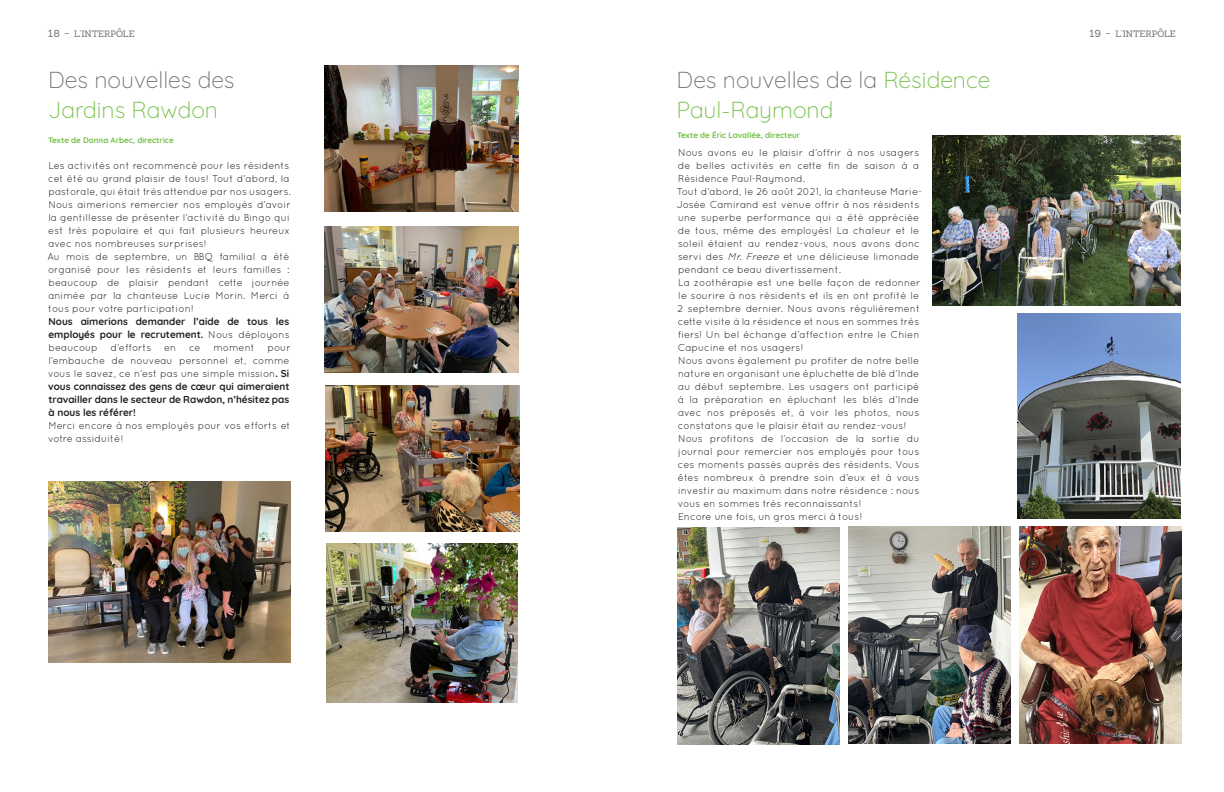
<style>
.page{position:relative;width:1224px;height:792px;background:#fff}
.page>*{position:absolute;margin:0;border:0;box-sizing:border-box;transform-origin:0 0}
.Small_Title{font:300 23px/30px "Quicksand";color:#71bf44}
.Small_Title-2{font:300 23px/30px "Quicksand";color:#706f6f}
.t1{font:10px/13px "Quicksand";color:#231f20;text-align:justify}
.t2{font:700 10px/13px "Quicksand";color:#231f20;text-align:justify}
.t3{font:9px "Sanchez";color:#706f6f}
.t4{font:700 8px "Quicksand";color:#71bf44}
.s1{font-size:10px}
.s2{color:#71bf44}
.s3{font-weight:400}
.s4{color:#706f6f}
.s5{font-style:italic}
</style>
<div class="page">
<img style="left:327px;top:544px;width:190px;height:158px">
<img style="left:325px;top:65px;width:194px;height:146px">
<img style="left:325px;top:226px;width:194px;height:146px">
<img style="left:326px;top:386px;width:194px;height:145px">
<img style="left:48px;top:481px;width:243px;height:182px">
<img style="left:932px;top:135px;width:249px;height:170px">
<img style="left:1018px;top:313px;width:162px;height:205px">
<img style="left:677px;top:527px;width:163px;height:217px">
<img style="left:848px;top:526px;width:163px;height:218px">
<img style="left:1019px;top:526px;width:163px;height:218px">
<p class="t3" style="left:48px;top:28px;width:88px"><span class="s1">18</span> – L’INTERPÔLE</p>
<p class="t3" style="left:1089px;top:28px;width:88px"><span class="s1">19</span> – L’INTERPÔLE</p>
<p class="Small_Title-2" style="left:48px;top:62px;width:188px">Des nouvelles des<br><span class="s2">Jardins Rawdon</span></p>
<p class="t4" style="left:48px;top:134px;width:127px">Texte de Donna Arbec, directrice</p>
<p class="t1" style="left:48px;top:159px;width:244px;text-align:left">Les activités ont recommencé pour les résidents cet été au grand plaisir de tous! Tout d’abord, la pastorale, qui était très attendue par nos usagers.<br>Nous aimerions remercier nos employés d’avoir la gentillesse de présenter l’activité du Bingo qui est très populaire et qui fait plusieurs heureux avec nos nombreuses surprises!</p>
<p class="t1" style="left:48px;top:250px;width:244px">Au mois de septembre, un BBQ familial a été organisé pour les résidents et leurs familles : beaucoup de plaisir pendant cette journée animée par la chanteuse Lucie Morin. Merci à tous pour votre participation!</p>
<p class="t2" style="left:48px;top:314px;width:243px">Nous aimerions demander l’aide de tous les employés pour le recrutement. <span class="s3">Nous déployons beaucoup</span></p>
<p class="t1" style="left:111px;top:341px;width:43px">d’efforts</p>
<p class="t1" style="left:164px;top:341px;width:14px">en</p>
<p class="t1" style="left:189px;top:341px;width:13px">ce</p>
<p class="t1" style="left:213px;top:341px;width:43px">moment</p>
<p class="t2" style="left:48px;top:340px;width:244px;text-align:left;text-indent:220px"><span class="s3">pour l’embauche de nouveau personnel et, comme vous le savez, ce n’est pas une simple mission</span>. Si vous connaissez des gens de cœur qui aimeraient travailler dans le secteur de Rawdon, n’hésitez pas à nous les référer!</p>
<p class="t1" style="left:48px;top:419px;width:244px">Merci encore à nos employés pour vos efforts et votre assiduité!</p>
<p class="Small_Title" style="left:677px;top:62px;width:315px"><span class="s4">Des nouvelles de la</span> Résidence<br>Paul-Raymond</p>
<p class="t1" style="left:678px;top:146px;width:243px">Nous avons eu le plaisir d’offrir à nos usagers de belles activités en cette fin de saison à a Résidence Paul-Raymond.</p>
<p class="t1" style="left:677px;top:185px;width:247px;text-align:left">Tout d’abord, le 26 août 2021, la chanteuse Marie-Josée Camirand est venue offrir à nos résidents une superbe performance qui a été appréciée de tous, même des employés! La chaleur et le soleil étaient au rendez-vous, nous avons donc servi des <span class="s5">Mr. Freeze</span> et une délicieuse limonade pendant ce beau divertissement.</p>
<p class="t1" style="left:678px;top:276px;width:244px">La zoothérapie est une belle façon de redonner le sourire à nos résidents et ils en ont profité le 2 septembre dernier. Nous avons régulièrement cette visite à la résidence et nous en sommes très fiers! Un bel échange d’affection entre le Chien Capucine et nos usagers!</p>
<p class="t1" style="left:678px;top:354px;width:243px">Nous avons également pu profiter de notre belle nature en organisant une épluchette de blé d’Inde au début septembre. Les usagers ont participé à la préparation en épluchant les blés d’Inde avec nos préposés et, à voir les photos, nous constatons que le plaisir était au rendez-vous!</p>
<p class="t1" style="left:678px;top:432px;width:243px">Nous profitons de l’occasion de la sortie du journal pour remercier nos employés pour tous ces moments passés auprès des résidents. Vous êtes nombreux à prendre soin d’eux et à vous investir au maximum dans notre résidence : nous vous en sommes très reconnaissants!</p>
<p class="t1" style="left:678px;top:510px;width:186px">Encore une fois, un gros merci à tous!</p>
<p class="t4" style="left:677px;top:129px;width:125px">Texte de Éric Lavallée, directeur</p>
</div>
